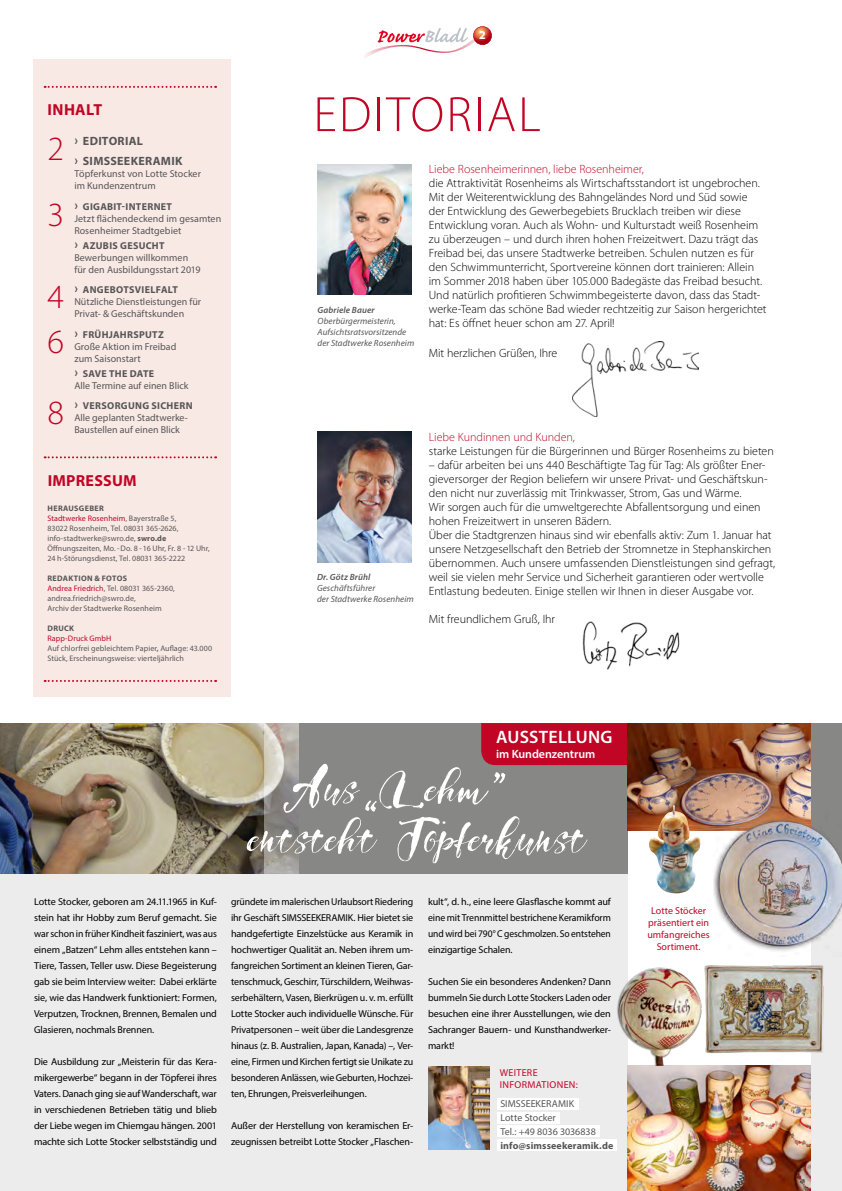
<style>
.page{position:relative;width:842px;height:1191px;background:#fff}
.page>*{position:absolute;margin:0;border:0;box-sizing:border-box;transform-origin:0 0}
.t1{font:70px/50px "Girly Things Demo Version";letter-spacing:.01em;color:#fff}
.t2{font:300 50px "Myriad Pro";letter-spacing:.045em;color:#c10525}
.t3{font:300 34px/66.3px "Myriad Pro";color:#c10525}
.t4{font:600 18px "Myriad Pro";letter-spacing:.015em;color:#fff}
.t5{font:700 16px "Myriad Pro";letter-spacing:.015em;color:#c10525}
.t6{font:300 12px/14px "Myriad Pro";letter-spacing:-.005em;color:#000}
.t7{font:300 12px "Myriad Pro";letter-spacing:-.005em;color:#c10525}
.t8{font:700 12px/20.5px "Myriad Pro";letter-spacing:.025em;color:#565656}
.t9{font:600 12px "Myriad Pro";letter-spacing:-.005em;color:#fff}
.t10{font:700 12px "Myriad Pro";color:#fff}
.t11{font:10px/16px "Myriad Pro";letter-spacing:-.01em;color:#000;text-align:justify}
.t12{font:10px/12px "Myriad Pro";color:#565656}
.t13{font:10px/12px "Myriad Pro";color:#c10525;text-align:center}
.t14{font:700 10px "Myriad Pro";letter-spacing:.01em;color:#565656}
.t15{font:10px/12px "Myriad Pro";letter-spacing:.035em;color:#c10525}
.t16{font:italic 9px/11px "Myriad Pro";letter-spacing:.005em;color:#565656}
.t17{font:italic 600 9px "Myriad Pro";letter-spacing:.015em;color:#565656}
.t18{font:8px/10px "Myriad Pro";letter-spacing:.01em;color:#565656}
.t19{font:700 8px "Myriad Pro";letter-spacing:.035em;color:#565656}
.s1{font-family:"Univers";font-weight:400;font-size:14px}
.s2{font-family:"Univers";font-size:14px}
.s3{font-weight:700}
.s4{color:#c10525}
.s5{font-weight:600}
</style>
<div class="page">
<div style="left:0;top:723px;width:842px;height:468px;background:#ececed"></div>
<div style="left:0;top:723px;width:842px;height:151px;background:#878786"></div>
<div style="left:481px;top:723px;width:147px;height:42px;background:#c10525"></div>
<img style="left:628px;top:830px;width:182px;height:235px">
<img style="left:628px;top:723px;width:182px;height:107px">
<img style="left:0;top:723px;width:264px;height:151px">
<div style="left:34px;top:60px;width:197px;height:637px;background:#f9e9e5"></div>
<svg style="left:365px;top:26px;width:127px;height:32px"></svg>
<img style="left:572px;top:342px;width:126px;height:74px">
<img style="left:317px;top:164px;width:94px;height:131px">
<img style="left:318px;top:432px;width:93px;height:130px">
<svg style="left:45px;top:456px;width:171px;height:2px"></svg>
<img style="left:627px;top:1065px;width:183px;height:126px">
<img style="left:429px;top:1066px;width:60px;height:83px">
<img style="left:659px;top:805px;width:14px;height:22px">
<img style="left:713px;top:808px;width:129px;height:148px">
<img style="left:617px;top:962px;width:93px;height:103px">
<img style="left:703px;top:962px;width:121px;height:92px">
<svg style="left:264px;top:723px;width:34px;height:151px"></svg>
<svg style="left:436px;top:821px;width:9px;height:3px"></svg>
<svg style="left:494px;top:772px;width:11px;height:11px"></svg>
<svg style="left:365px;top:800px;width:12px;height:11px"></svg>
<svg style="left:45px;top:86px;width:171px;height:2px"></svg>
<svg style="left:45px;top:680px;width:171px;height:2px"></svg>
<div style="left:497px;top:1098px;width:82px;height:11px;background:#fff"></div>
<div style="left:497px;top:1112px;width:63px;height:11px;background:#fff"></div>
<div style="left:497px;top:1125px;width:103px;height:11px;background:#fff"></div>
<div style="left:497px;top:1140px;width:120px;height:11px;background:#fff"></div>
<img style="left:582px;top:621px;width:98px;height:49px">
<h3 class="t5" style="left:48px;top:99px;width:56px">INHALT</h3>
<h3 class="t3" style="left:47px;top:115px;width:18px">2<br>3</h3>
<h3 class="t3" style="left:47px;top:274px;width:18px;line-height:44.8px">4<br>6</h3>
<h3 class="t3" style="left:47px;top:379px;width:18px">8</h3>
<p class="t8" style="left:74px;top:130px;width:110px"><span class="s1">›</span> EDITORIAL<br><span class="s1">›</span> SIMSSEEKERAMIK</p>
<p class="t12" style="left:74px;top:168px;width:128px">Töpferkunst von Lotte Stocker im Kundenzentrum</p>
<p class="t12" style="left:74px;top:200px;width:148px"><span class="s2">›</span> <span class="s3">GIGABIT-INTERNET<br></span>Jetzt flächendeckend im gesamten<br>Rosenheimer Stadtgebiet</p>
<p class="t12" style="left:74px;top:239px;width:128px"><span class="s2">›</span> <span class="s3">AZUBIS GESUCHT<br></span>Bewerbungen willkommen für den Ausbildungsstart 2019</p>
<p class="t12" style="left:74px;top:284px;width:128px"><span class="s2">›</span> <span class="s3">ANGEBOTSVIELFALT<br></span>Nützliche Dienstleistungen für<br>Privat- &amp; Geschäftskunden</p>
<p class="t12" style="left:74px;top:328px;width:103px"><span class="s2">›</span> <span class="s3">FRÜHJAHRSPUTZ<br></span>Große Aktion im Freibad zum Saisonstart</p>
<p class="t12" style="left:74px;top:367px;width:116px"><span class="s2">›</span> <span class="s3">SAVE THE DATE<br></span>Alle Termine auf einen Blick</p>
<p class="t12" style="left:74px;top:399px;width:120px"><span class="s2">›</span> <span class="s3">VERSORGUNG SICHERN<br></span>Alle geplanten Stadtwerke-<br>Baustellen auf einen Blick</p>
<h3 class="t5" style="left:48px;top:470px;width:91px">IMPRESSUM</h3>
<p class="t18" style="left:47px;top:503px;width:164px"><span class="s3">HERAUSGEBER<br></span><span class="s4">Stadtwerke Rosenheim</span>, Bayerstraße 5,<br>83022 Rosenheim, Tel. 08031 365-2626, info-stadtwerke@swro.de, <span class="s3">swro.de </span>Öffnungszeiten, Mo. - Do. 8 - 16 Uhr, Fr. 8 - 12 Uhr, 24 h-Störungsdienst, Tel. 08031 365-2222</p>
<p class="t18" style="left:47px;top:573px;width:129px"><span class="s3">REDAKTION &amp; FOTOS<br></span><span class="s4">Andrea Friedrich</span>, Tel. 08031 365-2360, andrea.friedrich@swro.de,<br>Archiv der Stadtwerke Rosenheim</p>
<p class="t19" style="left:48px;top:623px;width:28px">DRUCK</p>
<p class="t18" style="left:47px;top:633px;width:166px"><span class="s4">Rapp-Druck GmbH<br></span>Auf chlorfrei gebleichtem Papier<span class="s5">,</span> Auflage: 43.000<br>Stück, Erscheinungsweise: vierteljährlich</p>
<p class="t10" style="left:479px;top:28px;width:8px">2</p>
<h2 class="t2" style="left:313px;top:84px;width:229px">EDITORIAL</h2>
<p class="t17" style="left:318px;top:304px;width:59px">Gabriele Bauer</p>
<p class="t16" style="left:318px;top:315px;width:98px">Oberbürgermeisterin,<br>Aufsichtsratsvorsitzende der Stadtwerke Rosenheim</p>
<p class="t7" style="left:429px;top:162px;width:217px">Liebe Rosenheimerinnen, liebe Rosenheimer,</p>
<p class="t6" style="left:429px;top:176px;width:339px">die Attraktivität Rosenheims als Wirtschaftsstandort ist ungebrochen.<br>Mit der Weiterentwicklung des Bahngeländes Nord und Süd sowie<br>der Entwicklung des Gewerbegebiets Brucklach treiben wir diese Entwicklung voran. Auch als Wohn- und Kulturstadt weiß Rosenheim zu überzeugen – und durch ihren hohen Freizeitwert. Dazu trägt das Freibad bei, das unsere Stadtwerke betreiben. Schulen nutzen es für den Schwimmunterricht, Sportvereine können dort trainieren: Allein im Sommer 2018 haben über 105.000 Badegäste das Freibad besucht.<br>Und natürlich profitieren Schwimmbegeisterte davon, dass das Stadt&shy;werke-Team das schöne Bad wieder rechtzeitig zur Saison hergerichtet hat: Es öffnet heuer schon am 27. April!</p>
<p class="t6" style="left:429px;top:346px;width:130px">Mit herzlichen Grüßen, Ihre</p>
<p class="t17" style="left:317px;top:571px;width:55px">Dr. Götz Brühl</p>
<p class="t16" style="left:317px;top:582px;width:98px">Geschäftsführer<br>der Stadtwerke Rosenheim</p>
<p class="t7" style="left:429px;top:430px;width:148px">Liebe Kundinnen und Kunden,</p>
<p class="t6" style="left:429px;top:444px;width:346px">starke Leistungen für die Bürgerinnen und Bürger Rosenheims zu bieten</p>
<p class="t6" style="left:429px;top:458px;width:348px">– dafür arbeiten bei uns 440 Beschäftigte Tag für Tag: Als größter Ener&shy;gieversorger der Region beliefern wir unsere Privat- und Geschäftskun&shy;den nicht nur zuverlässig mit Trinkwasser, Strom, Gas und Wärme.<br>Wir sorgen auch für die umweltgerechte Abfallentsorgung und einen hohen Freizeitwert in unseren Bädern.<br>Über die Stadtgrenzen hinaus sind wir ebenfalls aktiv: Zum 1. Januar hat unsere Netzgesellschaft den Betrieb der Stromnetze in Stephanskirchen übernommen. Auch unsere umfassenden Dienstleistungen sind gefragt, weil sie vielen mehr Service und Sicherheit garantieren oder wertvolle Entlastung bedeuten. Einige stellen wir Ihnen in dieser Ausgabe vor.</p>
<p class="t6" style="left:429px;top:612px;width:128px">Mit freundlichem Gruß, Ihr</p>
<p class="t11" style="left:34px;top:893px;width:184px">Lotte Stocker, geboren am 24.11.1965 in Kuf&shy;stein hat ihr Hobby zum Beruf gemacht. Sie war schon in früher Kindheit fasziniert, was aus einem „Batzen“ Lehm alles entstehen kann – Tiere, Tassen, Teller usw. Diese Begeisterung gab sie beim Interview weiter: Dabei erklärte sie, wie das Handwerk funktioniert: Formen, Verputzen, Trocknen, Brennen, Bemalen und Glasieren, nochmals Brennen.</p>
<p class="t11" style="left:34px;top:1053px;width:184px">Die Ausbildung zur „Meisterin für das Kera&shy;mikergewerbe“ begann in der Töpferei ihres Vaters. Danach ging sie auf Wanderschaft, war in verschiedenen Betrieben tätig und blieb der Liebe wegen im Chiemgau hängen. 2001 machte sich Lotte Stocker selbstständig und</p>
<h3 class="t4" style="left:496px;top:726px;width:118px">AUSSTELLUNG</h3>
<p class="t9" style="left:496px;top:746px;width:101px">im Kundenzentrum</p>
<h1 class="t1" style="left:249px;top:765px;width:338px;text-indent:36px">Aus Lehm entsteht Topferkunst</h1>
<p class="t11" style="left:428px;top:893px;width:184px">kult“, d. h., eine leere Glasflasche kommt auf eine mit Trennmittel bestrichene Keramikform und wird bei 790° C geschmolzen. So entstehen einzigartige Schalen.</p>
<p class="t11" style="left:428px;top:973px;width:184px">Suchen Sie ein besonderes Andenken? Dann bummeln Sie durch Lotte Stockers Laden oder besuchen eine ihrer Ausstellungen, wie den Sachranger Bauern- und Kunsthandwerker&shy;markt!</p>
<p class="t11" style="left:231px;top:893px;width:184px">gründete im malerischen Urlaubsort Riedering ihr Geschäft SIMSSEEKERAMIK. Hier bietet sie handgefertigte Einzelstücke aus Keramik in hochwertiger Qualität an. Neben ihrem um&shy;fangreichen Sortiment an kleinen Tieren, Gar&shy;tenschmuck, Geschirr, Türschildern, Weihwas&shy;serbehältern, Vasen, Bierkrügen u. v. m. erfüllt Lotte Stocker auch individuelle Wünsche. Für Privatpersonen – weit über die Landesgrenze hinaus (z. B. Australien, Japan, Kanada) –, Ver&shy;eine, Firmen und Kirchen fertigt sie Unikate zu besonderen Anlässen, wie Geburten, Hochzei&shy;ten, Ehrungen, Preisverleihungen.</p>
<p class="t11" style="left:231px;top:1117px;width:184px">Außer der Herstellung von keramischen Er&shy;zeugnissen betreibt Lotte Stocker „Flaschen-</p>
<p class="t15" style="left:500px;top:1066px;width:80px">WEITERE<br>INFORMATIONEN:</p>
<p class="t12" style="left:500px;top:1096px;width:97px;line-height:14px">SIMSSEEKERAMIK<br>Lotte Stocker<br>Tel.: +49 8036 3036838</p>
<p class="t14" style="left:500px;top:1139px;width:115px">info@simsseekeramik.de</p>
<p class="t13" style="left:647px;top:904px;width:64px">Lotte Stöcker präsentiert ein umfangreiches<br>Sortiment.</p>
</div>
